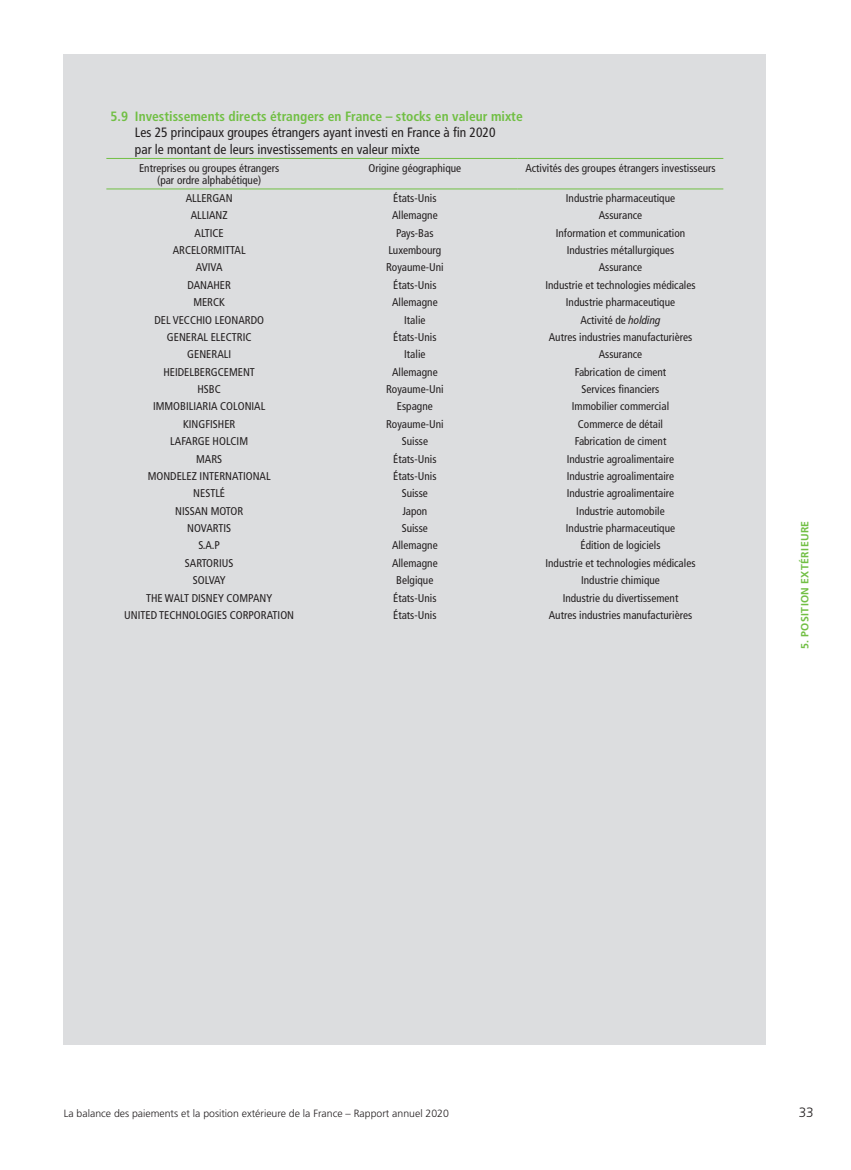
<style>
.page{position:relative;width:851px;height:1170px;background:#fff}
.page>*{position:absolute;margin:0;border:0;box-sizing:border-box;transform-origin:0 0}
.t1{font:condensed 13.5px/16.5px "Frutiger LT Std";color:#231f20}
.t2{font:700 condensed 13.5px "Frutiger LT Std";color:#71bf44}
.t3{font:300 13.5px "Frutiger LT Std";color:#231f20}
.t4{font:condensed 11.25px/12.8px "Frutiger LT Std";color:#231f20;text-align:center}
.t5{font:300 10.5px "Frutiger LT Std";color:#231f20}
.t6{font:700 10.5px "Frutiger LT Std";letter-spacing:.035em;color:#71bf44}
.s1{font-style:italic}
</style>
<div class="page">
<div style="left:64px;top:54px;width:701px;height:990px;background:#dcdddf"></div>
<hr style="left:106px;top:158px;width:206px;height:1px;background:#71bf44">
<hr style="left:312px;top:158px;width:205px;height:1px;background:#71bf44">
<hr style="left:517px;top:158px;width:206px;height:1px;background:#71bf44">
<hr style="left:106px;top:188px;width:206px;height:1px;background:#71bf44">
<hr style="left:312px;top:188px;width:205px;height:1px;background:#71bf44">
<hr style="left:517px;top:188px;width:206px;height:1px;background:#71bf44">
<p class="t2" style="left:111px;top:108px;width:413px">5.9 Investissements directs étrangers en France – stocks en valeur mixte</p>
<p class="t1" style="left:135px;top:125px;width:362px">Les 25 principaux groupes étrangers ayant investi en France à fin 2020 par le montant de leurs investissements en valeur mixte</p>
<p class="t4" style="left:139px;top:161px;width:142px">Entreprises ou groupes étrangers (par ordre alphabétique)</p>
<p class="t4" style="left:368px;top:161px;width:94px">Origine géographique</p>
<p class="t4" style="left:525px;top:161px;width:192px">Activités des groupes étrangers investisseurs</p>
<p class="t4" style="left:186px;top:192px;width:48px">ALLERGAN</p>
<p class="t4" style="left:393px;top:192px;width:45px">États-Unis</p>
<p class="t4" style="left:566px;top:192px;width:111px">Industrie pharmaceutique</p>
<p class="t4" style="left:191px;top:209px;width:38px">ALLIANZ</p>
<p class="t4" style="left:392px;top:209px;width:47px">Allemagne</p>
<p class="t4" style="left:598px;top:209px;width:45px">Assurance</p>
<p class="t4" style="left:194px;top:226px;width:31px">ALTICE</p>
<p class="t4" style="left:396px;top:226px;width:39px">Pays-Bas</p>
<p class="t4" style="left:555px;top:226px;width:131px">Information et communication</p>
<p class="t4" style="left:173px;top:244px;width:74px">ARCELORMITTAL</p>
<p class="t4" style="left:388px;top:244px;width:54px">Luxembourg</p>
<p class="t4" style="left:566px;top:244px;width:109px">Industries métallurgiques</p>
<p class="t4" style="left:196px;top:261px;width:28px">AVIVA</p>
<p class="t4" style="left:386px;top:261px;width:59px">Royaume-Uni</p>
<p class="t4" style="left:598px;top:261px;width:45px">Assurance</p>
<p class="t4" style="left:187px;top:278px;width:45px">DANAHER</p>
<p class="t4" style="left:393px;top:278px;width:45px">États-Unis</p>
<p class="t4" style="left:545px;top:278px;width:151px">Industrie et technologies médicales</p>
<p class="t4" style="left:193px;top:296px;width:33px">MERCK</p>
<p class="t4" style="left:392px;top:296px;width:47px">Allemagne</p>
<p class="t4" style="left:566px;top:296px;width:111px">Industrie pharmaceutique</p>
<p class="t4" style="left:154px;top:313px;width:111px">DEL VECCHIO LEONARDO</p>
<p class="t4" style="left:404px;top:313px;width:23px">Italie</p>
<p class="t4" style="left:580px;top:313px;width:82px">Activité de <span class="s1">holding</span></p>
<p class="t4" style="left:167px;top:331px;width:86px">GENERAL ELECTRIC</p>
<p class="t4" style="left:393px;top:331px;width:45px">États-Unis</p>
<p class="t4" style="left:548px;top:331px;width:145px">Autres industries manufacturières</p>
<p class="t4" style="left:187px;top:348px;width:45px">GENERALI</p>
<p class="t4" style="left:404px;top:348px;width:23px">Italie</p>
<p class="t4" style="left:598px;top:348px;width:45px">Assurance</p>
<p class="t4" style="left:163px;top:365px;width:93px">HEIDELBERGCEMENT</p>
<p class="t4" style="left:392px;top:365px;width:47px">Allemagne</p>
<p class="t4" style="left:574px;top:365px;width:93px">Fabrication de ciment</p>
<p class="t4" style="left:197px;top:383px;width:25px">HSBC</p>
<p class="t4" style="left:386px;top:383px;width:59px">Royaume-Uni</p>
<p class="t4" style="left:581px;top:383px;width:79px">Services financiers</p>
<p class="t4" style="left:153px;top:400px;width:114px">IMMOBILIARIA COLONIAL</p>
<p class="t4" style="left:397px;top:400px;width:37px">Espagne</p>
<p class="t4" style="left:571px;top:400px;width:99px">Immobilier commercial</p>
<p class="t4" style="left:183px;top:417px;width:54px">KINGFISHER</p>
<p class="t4" style="left:386px;top:417px;width:59px">Royaume-Uni</p>
<p class="t4" style="left:578px;top:417px;width:87px">Commerce de détail</p>
<p class="t4" style="left:170px;top:435px;width:79px">LAFARGE HOLCIM</p>
<p class="t4" style="left:401px;top:435px;width:28px">Suisse</p>
<p class="t4" style="left:574px;top:435px;width:93px">Fabrication de ciment</p>
<p class="t4" style="left:196px;top:452px;width:28px">MARS</p>
<p class="t4" style="left:393px;top:452px;width:45px">États-Unis</p>
<p class="t4" style="left:566px;top:452px;width:109px">Industrie agroalimentaire</p>
<p class="t4" style="left:148px;top:469px;width:124px">MONDELEZ INTERNATIONAL</p>
<p class="t4" style="left:393px;top:469px;width:45px">États-Unis</p>
<p class="t4" style="left:566px;top:469px;width:109px">Industrie agroalimentaire</p>
<p class="t4" style="left:193px;top:487px;width:33px">NESTLÉ</p>
<p class="t4" style="left:401px;top:487px;width:28px">Suisse</p>
<p class="t4" style="left:566px;top:487px;width:109px">Industrie agroalimentaire</p>
<p class="t4" style="left:175px;top:504px;width:69px">NISSAN MOTOR</p>
<p class="t4" style="left:402px;top:504px;width:26px">Japon</p>
<p class="t4" style="left:576px;top:504px;width:90px">Industrie automobile</p>
<p class="t4" style="left:187px;top:522px;width:45px">NOVARTIS</p>
<p class="t4" style="left:401px;top:522px;width:28px">Suisse</p>
<p class="t4" style="left:566px;top:522px;width:111px">Industrie pharmaceutique</p>
<p class="t4" style="left:198px;top:539px;width:23px">S.A.P</p>
<p class="t4" style="left:392px;top:539px;width:47px">Allemagne</p>
<p class="t4" style="left:580px;top:539px;width:81px">Édition de logiciels</p>
<p class="t4" style="left:185px;top:556px;width:50px">SARTORIUS</p>
<p class="t4" style="left:392px;top:556px;width:47px">Allemagne</p>
<p class="t4" style="left:545px;top:556px;width:151px">Industrie et technologies médicales</p>
<p class="t4" style="left:193px;top:574px;width:34px">SOLVAY</p>
<p class="t4" style="left:396px;top:574px;width:39px">Belgique</p>
<p class="t4" style="left:581px;top:574px;width:80px">Industrie chimique</p>
<p class="t4" style="left:146px;top:591px;width:128px">THE WALT DISNEY COMPANY</p>
<p class="t4" style="left:393px;top:591px;width:45px">États-Unis</p>
<p class="t4" style="left:562px;top:591px;width:117px">Industrie du divertissement</p>
<p class="t4" style="left:124px;top:608px;width:171px">UNITED TECHNOLOGIES CORPORATION</p>
<p class="t4" style="left:393px;top:608px;width:45px">États-Unis</p>
<p class="t4" style="left:548px;top:608px;width:145px">Autres industries manufacturières</p>
<p class="t6" style="left:798px;top:649px;width:130px;rotate:-90deg">5. POSITION EXTÉRIEURE</p>
<p class="t5" style="left:64px;top:1106px;width:386px">La balance des paiements et la position extérieure de la France – Rapport annuel 2020</p>
<p class="t3" style="left:798px;top:1104px;width:16px">33</p>
</div>
